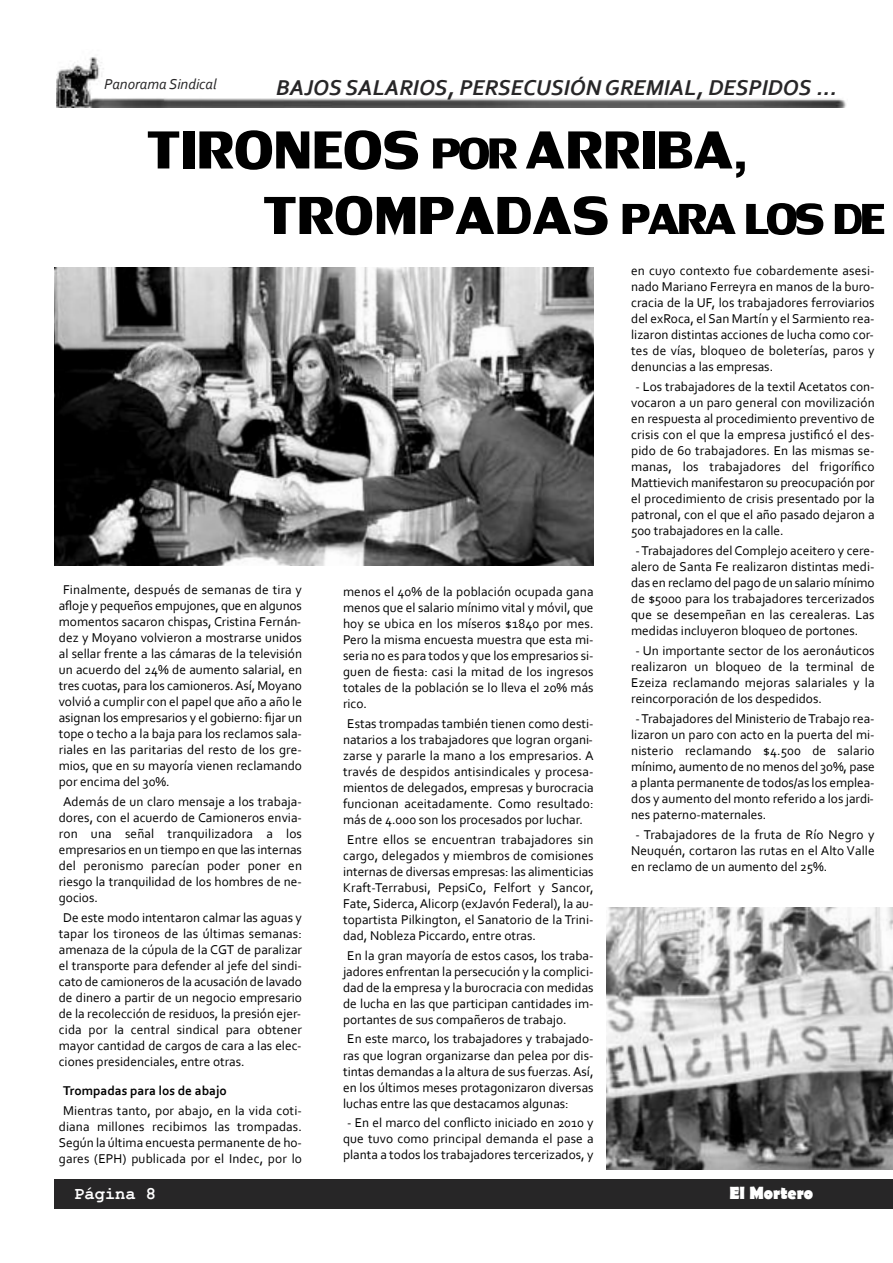
<style>
.page{position:relative;width:893px;height:1263px;background:#fff}
.page>*{position:absolute;margin:0;border:0;box-sizing:border-box;transform-origin:0 0}
.t1{font:79.5px "Lily UPC Bold";color:#000}
.t2{font:italic 700 22.5px "Corbel";color:#272627}
.t3{font:700 17.85px "Berlin Sans FB";color:#fff;scale:.96 1}
.t4{font:700 17.85px "Courier New";color:#fff;scale:.96 1}
.t5{font:italic 15px "Corbel";color:#272627}
.t6{font:13.35px/16px "Corbel";color:#000;text-align:justify}
.t7{font:700 13.35px "Corbel";color:#000}
.s1{font-size:64.5px}
</style>
<div class="page">
<img style="left:56px;top:57px;width:790px;height:51px">
<img style="left:54px;top:268px;width:539px;height:298px">
<img style="left:606px;top:907px;width:287px;height:263px">
<div style="left:54px;top:1179px;width:839px;height:30px;background:#272627"></div>
<p class="t5" style="left:104px;top:78px;width:114px">Panorama Sindical</p>
<h2 class="t2" style="left:276px;top:79px;width:562px">BAJOS SALARIOS, PERSECUSIÓN GREMIAL, DESPIDOS ...</h2>
<h1 class="t1" style="left:147px;top:109px;width:602px">TIRONEOS <span class="s1">POR</span>ARRIBA<span class="s1">,</span></h1>
<h1 class="t1" style="left:263px;top:174px;width:623px">TROMPADAS <span class="s1">PARALOS DE</span></h1>
<p class="t6" style="left:59px;top:582px;width:245px;text-indent:4px">Finalmente, después de semanas de tira y afloje y pequeños empujones, que en algunos momentos sacaron chispas, Cristina Fernán&shy;dez y Moyano volvieron a mostrarse unidos al sellar frente a las cámaras de la televisión un acuerdo del 24% de aumento salarial, en tres cuotas, para los camioneros.Así, Moyano volvió a cumplir con el papel que año a año le asignan los empresarios y el gobierno: fijar un tope o techo a la baja para los reclamos sala&shy;riales en las paritarias del resto de los gre&shy;mios, que en su mayoría vienen reclamando por encima del 30%.</p>
<p class="t6" style="left:59px;top:795px;width:245px;text-indent:4px">Además de un claro mensaje a los trabaja&shy;dores, con el acuerdo de Camioneros envia&shy;ron una señal tranquilizadora a los empresarios en un tiempo en que las internas del peronismo parecían poder poner en riesgo la tranquilidad de los hombres de ne&shy;gocios.</p>
<p class="t6" style="left:59px;top:910px;width:245px;text-indent:4px">De este modo intentaron calmar las aguas y tapar los tironeos de las últimas semanas: amenaza de la cúpula de la CGT de paralizar el transporte para defender al jefe del sindi&shy;cato de camioneros de la acusación de lavado de dinero a partir de un negocio empresario de la recolección de residuos, la presión ejer&shy;cida por la central sindical para obtener mayor cantidad de cargos de cara a las elec&shy;ciones presidenciales, entre otras.</p>
<p class="t7" style="left:63px;top:1085px;width:165px">Trompadas para los de abajo</p>
<p class="t6" style="left:59px;top:1104px;width:245px;text-align:center">Mientras tanto, por abajo, en la vida coti&shy;diana millones recibimos las trompadas.<br>Según la última encuesta permanente de ho&shy;gares (EPH) publicada por el Indec, por lo</p>
<p class="t6" style="left:343px;top:584px;width:252px">menos el 40% de la población ocupada gana menos que el salario mínimo vital y móvil, que hoy se ubica en los míseros $1840 por mes.<br>Pero la misma encuesta muestra que esta mi&shy;seria no es para todos y que los empresarios si&shy;guen de fiesta: casi la mitad de los ingresos totales de la población se lo lleva el 20% más rico.</p>
<p class="t6" style="left:343px;top:716px;width:252px;text-indent:4px">Estas trompadas también tienen como desti&shy;natarios a los trabajadores que logran organi&shy;zarse y pararle la mano a los empresarios. A través de despidos antisindicales y procesa&shy;mientos de delegados, empresas y burocracia funcionan aceitadamente. Como resultado: más de 4.000 son los procesados por luchar.</p>
<p class="t6" style="left:343px;top:832px;width:252px;text-indent:4px">Entre ellos se encuentran trabajadores sin cargo, delegados y miembros de comisiones internas de diversas empresas: las alimenticias Kraft-Terrabusi, PepsiCo, Felfort y Sancor, Fate, Siderca,Alicorp (exJavón Federal), la au&shy;topartista Pilkington, el Sanatorio de la Trini&shy;dad, Nobleza Piccardo, entre otras.</p>
<p class="t6" style="left:343px;top:948px;width:252px;text-indent:4px">En la gran mayoría de estos casos, los traba&shy;jadores enfrentan la persecución y la complici&shy;dad de la empresa y la burocracia con medidas de lucha en las que participan cantidades im&shy;portantes de sus compañeros de trabajo.</p>
<p class="t6" style="left:343px;top:1032px;width:252px;text-indent:4px">En este marco, los trabajadores y trabajado&shy;ras que logran organizarse dan pelea por dis&shy;tintas demandas a la altura de sus fuerzas.Así, en los últimos meses protagonizaron diversas luchas entre las que destacamos algunas:</p>
<p class="t6" style="left:343px;top:1116px;width:252px;text-align:center">- En el marco del conflicto iniciado en 2010 y que tuvo como principal demanda el pase a planta a todos los trabajadores tercerizados, y</p>
<p class="t6" style="left:631px;top:264px;width:245px">en cuyo contexto fue cobardemente asesi&shy;nado Mariano Ferreyra en manos de la buro&shy;cracia de la UF, los trabajadores ferroviarios del exRoca, el San Martín y el Sarmiento rea&shy;lizaron distintas acciones de lucha como cor&shy;tes de vías, bloqueo de boleterías, paros y denuncias a las empresas.</p>
<p class="t6" style="left:631px;top:380px;width:245px;text-indent:4px">- Los trabajadores de la textil Acetatos con&shy;vocaron a un paro general con movilización en respuesta al procedimiento preventivo de crisis con el que la empresa justificó el des&shy;pido de 60 trabajadores. En las mismas se&shy;manas, los trabajadores del frigorífico Mattievich manifestaron su preocupación por el procedimiento de crisis presentado por la patronal, con el que el año pasado dejaron a 500 trabajadores en la calle.</p>
<p class="t6" style="left:631px;top:544px;width:245px;text-indent:4px">-Trabajadores delComplejo aceitero y cere&shy;alero de Santa Fe realizaron distintas medi&shy;das en reclamo del pago de un salario mínimo de $5000 para los trabajadores tercerizados que se desempeñan en las cerealeras. Las medidas incluyeron bloqueo de portones.</p>
<p class="t6" style="left:631px;top:644px;width:245px;text-indent:4px">- Un importante sector de los aeronáuticos realizaron un bloqueo de la terminal de Ezeiza reclamando mejoras salariales y la reincorporación de los despedidos.</p>
<p class="t6" style="left:631px;top:712px;width:245px;text-indent:4px">-Trabajadores del Ministerio deTrabajo rea&shy;lizaron un paro con acto en la puerta del mi&shy;nisterio reclamando $4.500 de salario mínimo, aumento de no menos del 30%, pase a planta permanente de todos/as los emplea&shy;dos y aumento del monto referido a los jardi&shy;nes paterno-maternales.</p>
<p class="t6" style="left:631px;top:828px;width:245px;text-indent:4px">- Trabajadores de la fruta de Río Negro y Neuquén, cortaron las rutas en el Alto Valle en reclamo de un aumento del 25%.</p>
<h3 class="t4" style="left:74px;top:1184px;width:87px">Página 8</h3>
<h3 class="t3" style="left:729px;top:1183px;width:89px">El Mortero</h3>
</div>
